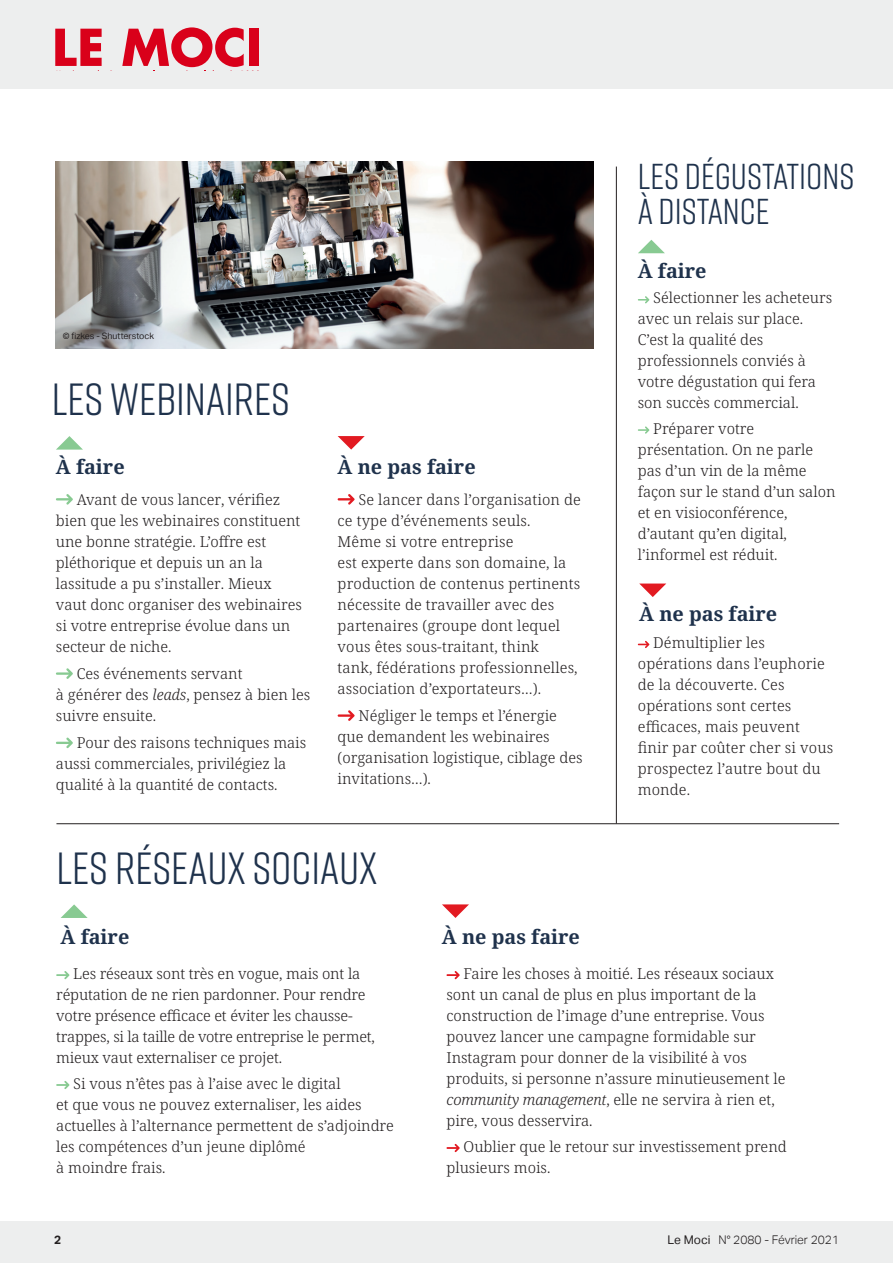
<style>
.page{position:relative;width:893px;height:1263px;background:#fff}
.page>*{position:absolute;margin:0;border:0;box-sizing:border-box;transform-origin:0 0}
.t1{font:45px "Rift";color:#1f324c}
.t2{font:36px/34.3px "Rift";color:#1f324c}
.t3{font:700 19.8px "Noto Serif";color:#1f324c}
.t4{font:300 15px/21px "Noto Serif";color:#231f20}
.t5{font:300 12px "Aktiv Grotesk";color:#231f20}
.t6{font:700 12px "Aktiv Grotesk";color:#231f20}
.t7{font:8.85px "Aktiv Grotesk";color:#231f20}
.s1{font-style:italic}
.s2{font-weight:400}
</style>
<div class="page">
<div style="left:0;top:0;width:893px;height:89px;background:#edeeee"></div>
<div style="left:0;top:1221px;width:893px;height:42px;background:#edeeee"></div>
<svg style="left:55px;top:29px;width:47px;height:42px"></svg>
<svg style="left:122px;top:27px;width:122px;height:44px"></svg>
<div style="left:250px;top:29px;width:9px;height:37px;background:#d9001a"></div>
<hr style="left:616px;top:167px;width:1px;height:656px;background:#231f20">
<svg style="left:56px;top:494px;width:17px;height:11px"></svg>
<svg style="left:56px;top:668px;width:17px;height:11px"></svg>
<svg style="left:56px;top:737px;width:17px;height:11px"></svg>
<svg style="left:338px;top:494px;width:17px;height:11px"></svg>
<svg style="left:338px;top:710px;width:17px;height:11px"></svg>
<svg style="left:56px;top:436px;width:27px;height:14px"></svg>
<svg style="left:61px;top:904px;width:27px;height:14px"></svg>
<svg style="left:338px;top:436px;width:27px;height:14px"></svg>
<svg style="left:442px;top:904px;width:27px;height:14px"></svg>
<img style="left:56px;top:161px;width:537px;height:188px">
<svg style="left:56px;top:971px;width:13px;height:8px"></svg>
<svg style="left:56px;top:1081px;width:13px;height:8px"></svg>
<svg style="left:446px;top:971px;width:14px;height:8px"></svg>
<svg style="left:446px;top:1144px;width:14px;height:8px"></svg>
<hr style="left:56px;top:823px;width:783px;height:1px;background:#231f20">
<svg style="left:638px;top:296px;width:11px;height:7px"></svg>
<svg style="left:638px;top:426px;width:11px;height:8px"></svg>
<svg style="left:638px;top:641px;width:11px;height:7px"></svg>
<svg style="left:638px;top:240px;width:27px;height:13px"></svg>
<svg style="left:639px;top:583px;width:27px;height:14px"></svg>
<p class="t2" style="left:638px;top:158px;width:218px">LES DÉGUSTATIONS<br>À DISTANCE</p>
<p class="t7" style="left:63px;top:331px;width:93px">© fizkes - Shutterstock</p>
<p class="t1" style="left:52px;top:367px;width:240px">LES WEBINAIRES</p>
<p class="t3" style="left:56px;top:453px;width:70px">À faire</p>
<p class="t4" style="left:56px;top:489px;width:247px;text-indent:21px">Avant de vous lancer, vérifiez bien que les webinaires constituent une bonne stratégie. L’offre est pléthorique et depuis un an la lassitude a pu s’installer. Mieux vaut donc organiser des webinaires si votre entreprise évolue dans un secteur de niche.</p>
<p class="t4" style="left:56px;top:663px;width:256px;text-indent:21px">Ces événements servant<br>à générer des <span class="s1">leads</span>, pensez à bien les suivre ensuite.</p>
<p class="t4" style="left:56px;top:733px;width:252px;text-indent:21px">Pour des raisons techniques mais aussi commerciales, privilégiez la qualité à la quantité de contacts.</p>
<p class="t3" style="left:338px;top:453px;width:140px">À ne pas faire</p>
<p class="t4" style="left:338px;top:489px;width:245px;text-indent:21px">Se lancer dans l’organisation de ce type d’événements seuls.<br>Même si votre entreprise<br>est experte dans son domaine, la production de contenus pertinents nécessite de travailler avec des partenaires (groupe dont lequel vous êtes sous-traitant, think<br>tank, fédérations professionnelles, association d’exportateurs…).</p>
<p class="t4" style="left:338px;top:705px;width:246px;text-indent:21px">Négliger le temps et l’énergie que demandent les webinaires (organisation logistique, ciblage des invitations…).</p>
<p class="t1" style="left:56px;top:837px;width:322px">LES RÉSEAUX SOCIAUX</p>
<p class="t3" style="left:61px;top:923px;width:70px">À faire</p>
<p class="t3" style="left:442px;top:923px;width:140px">À ne pas faire</p>
<p class="t3" style="left:638px;top:256px;width:70px">À faire</p>
<p class="t4" style="left:638px;top:288px;width:196px;text-indent:15px">Sélectionner les acheteurs avec un relais sur place.<br>C’est la qualité des professionnels conviés à votre dégustation qui fera son succès commercial.</p>
<p class="t4" style="left:638px;top:418px;width:199px;text-indent:15px">Préparer votre présentation. On ne parle pas d’un vin de la même façon sur le stand d’un salon et en visioconférence, d’autant qu’en digital, l’informel est réduit.</p>
<p class="t3" style="left:639px;top:600px;width:140px">À ne pas faire</p>
<p class="t4" style="left:638px;top:633px;width:197px;text-indent:15px">Démultiplier les opérations dans l’euphorie de la découverte. Ces opérations sont certes efficaces, mais peuvent finir par coûter cher si vous prospectez l’autre bout du monde.</p>
<p class="t4" style="left:56px;top:964px;width:320px;text-indent:17px">Les réseaux sont très en vogue, mais ont la réputation de ne rien pardonner. Pour rendre votre présence efficace et éviter les chausse&shy;trappes, si la taille de votre entreprise le permet, mieux vaut externaliser ce projet.</p>
<p class="t4" style="left:56px;top:1074px;width:339px;text-indent:17px">Si vous n’êtes pas à l’aise avec le digital<br>et que vous ne pouvez externaliser, les aides actuelles à l’alternance permettent de s’adjoindre les compétences d’un jeune diplômé<br>à moindre frais.</p>
<p class="t4" style="left:446px;top:964px;width:340px;text-indent:17px">Faire les choses à moitié. Les réseaux sociaux sont un canal de plus en plus important de la construction de l’image d’une entreprise. Vous pouvez lancer une campagne formidable sur Instagram pour donner de la visibilité à vos produits, si personne n’assure minutieusement le <span class="s1">community management</span>, elle ne servira à rien et, pire, vous desservira.</p>
<p class="t4" style="left:446px;top:1137px;width:342px;text-indent:17px">Oublier que le retour sur investissement prend plusieurs mois.</p>
<p class="t6" style="left:54px;top:1233px;width:9px">2</p>
<p class="t5" style="left:668px;top:1233px;width:173px"><span class="s2">Le Moci</span> N° 2080 - Février 2021</p>
</div>
